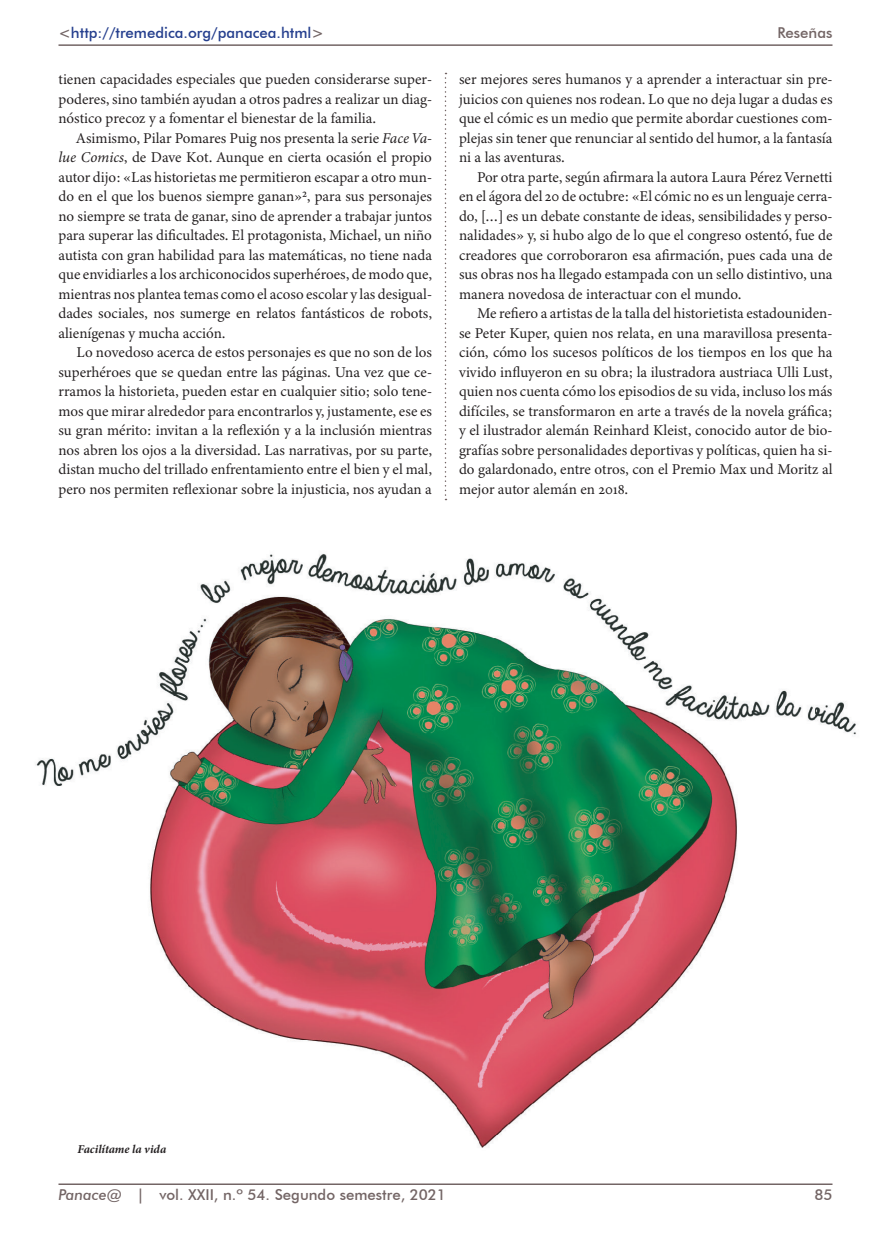
<style>
.page{position:relative;width:891px;height:1260px;background:#fff}
.page>*{position:absolute;margin:0;border:0;box-sizing:border-box;transform-origin:0 0}
.t1{font:15px/19.5px "Minion 3";color:#231f20;text-align:justify}
.t2{font:500 15px "Futura BT";color:#736565}
.t3{font:500 15px "Futura BT";color:#253f8e}
.Nombre_del_grabado{font:italic 700 12px "Minion Pro";letter-spacing:-.005em;color:#231f20}
.s1{color:#736565}
.s2{font-style:italic}
</style>
<div class="page">
<hr style="left:58px;top:1184px;width:774px;height:1px;background:#736565">
<hr style="left:58px;top:44px;width:774px;height:2px;background:#736565">
<svg style="left:445px;top:73px;width:2px;height:427px"></svg>
<img style="left:35px;top:554px;width:821px;height:594px">
<p class="t3" style="left:58px;top:24px;width:267px"><span class="s1">&lt;</span>http://tremedica.org/panacea.html<span class="s1">&gt;</span></p>
<p class="t2" style="left:777px;top:24px;width:57px">Reseñas</p>
<p class="t1" style="left:58px;top:69px;width:375px">tienen capacidades especiales que pueden considerarse super&shy;poderes, sino también ayudan a otros padres a realizar un diag&shy;nóstico precoz y a fomentar el bienestar de la familia.</p>
<p class="t1" style="left:58px;top:128px;width:375px;text-indent:18px">Asimismo, Pilar Pomares Puig nos presenta la serie <span class="s2">Face Va&shy;lue Comics</span>, de Dave Kot. Aunque en cierta ocasión el propio autor dijo: «Las historietas me permitieron escapar a otro mun&shy;do en el que los buenos siempre ganan»2, para sus personajes no siempre se trata de ganar, sino de aprender a trabajar juntos para superar las dificultades. El protagonista, Michael, un niño autista con gran habilidad para las matemáticas, no tiene nada que envidiarles a los archiconocidos superhéroes, de modo que, mientras nos plantea temas como el acoso escolar y las desigual&shy;dades sociales, nos sumerge en relatos fantásticos de robots, alienígenas y mucha acción.</p>
<p class="t1" style="left:58px;top:342px;width:375px;text-indent:18px">Lo novedoso acerca de estos personajes es que no son de los superhéroes que se quedan entre las páginas. Una vez que ce&shy;rramos la historieta, pueden estar en cualquier sitio; solo tene&shy;mos que mirar alrededor para encontrarlos y, justamente, ese es su gran mérito: invitan a la reflexión y a la inclusión mientras nos abren los ojos a la diversidad. Las narrativas, por su parte, distan mucho del trillado enfrentamiento entre el bien y el mal, pero nos permiten reflexionar sobre la injusticia, nos ayudan a</p>
<p class="t1" style="left:459px;top:69px;width:375px">ser mejores seres humanos y a aprender a interactuar sin pre&shy;juicios con quienes nos rodean. Lo que no deja lugar a dudas es que el cómic es un medio que permite abordar cuestiones com&shy;plejas sin tener que renunciar al sentido del humor, a la fantasía ni a las aventuras.</p>
<p class="t1" style="left:459px;top:167px;width:375px;text-indent:18px">Por otra parte, según afirmara la autora Laura Pérez Vernetti en el ágora del 20 de octubre: «El cómic no es un lenguaje cerra&shy;do, […] es un debate constante de ideas, sensibilidades y perso&shy;nalidades» y, si hubo algo de lo que el congreso ostentó, fue de creadores que corroboraron esa afirmación, pues cada una de sus obras nos ha llegado estampada con un sello distintivo, una manera novedosa de interactuar con el mundo.</p>
<p class="t1" style="left:459px;top:303px;width:375px;text-indent:18px">Me refiero a artistas de la talla del historietista estadouniden&shy;se Peter Kuper, quien nos relata, en una maravillosa presenta&shy;ción, cómo los sucesos políticos de los tiempos en los que ha vivido influyeron en su obra; la ilustradora austriaca Ulli Lust, quien nos cuenta cómo los episodios de su vida, incluso los más difíciles, se transformaron en arte a través de la novela gráfica; y el ilustrador alemán Reinhard Kleist, conocido autor de bio&shy;grafías sobre personalidades deportivas y políticas, quien ha si&shy;do galardonado, entre otros, con el Premio Max und Moritz al mejor autor alemán en 2018.</p>
<p class="Nombre_del_grabado" style="left:78px;top:1141px;width:90px">Facilítame la vida</p>
<p class="t2" style="left:58px;top:1186px;width:389px"><span class="s2">Panace@</span> | vol. XXII, n.º 54. Segundo semestre, 2021</p>
<p class="t2" style="left:814px;top:1186px;width:20px">85</p>
</div>
